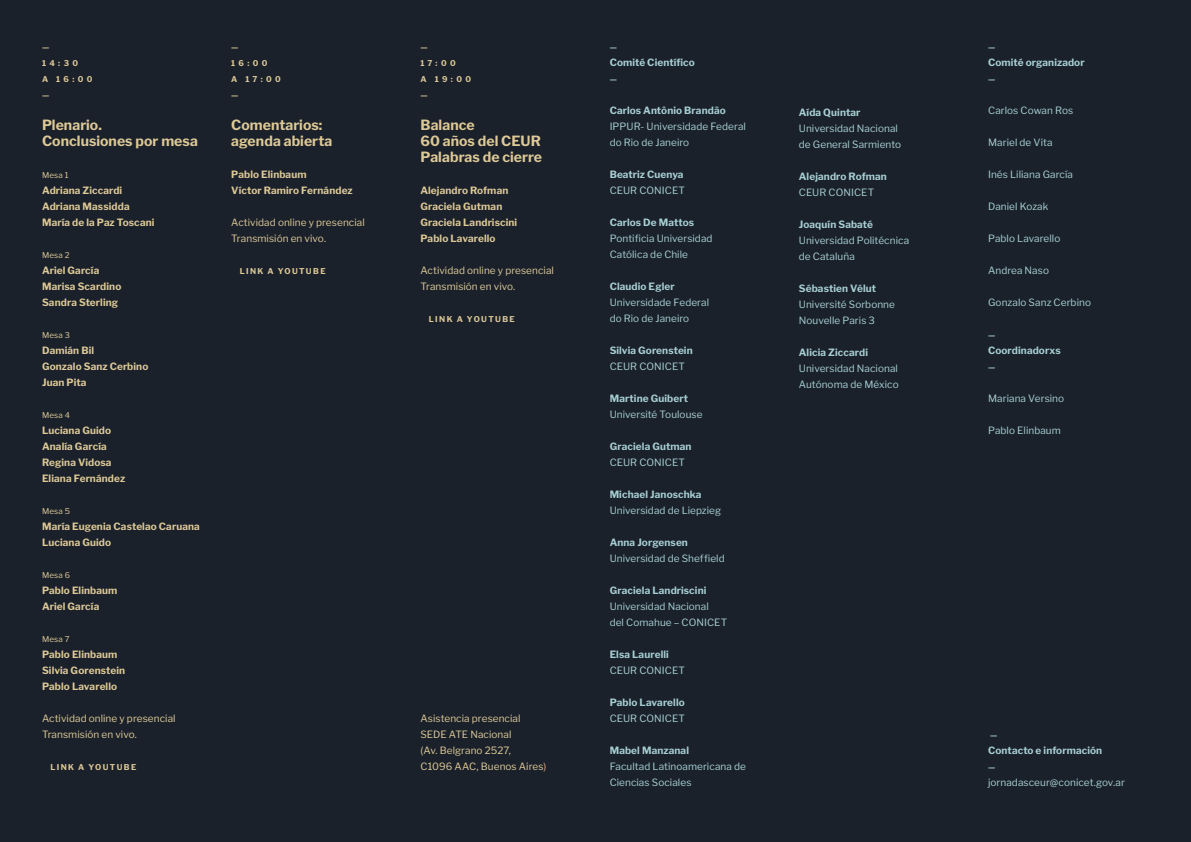
<style>
.page{position:relative;width:1191px;height:842px;background:#fff}
.page>*{position:absolute;margin:0;border:0;box-sizing:border-box;transform-origin:0 0}
.t1{font:700 14px/16px "Libre Franklin";letter-spacing:.005em;color:#dec997}
.t2{font:10px/16px "Libre Franklin";letter-spacing:.005em;color:#a8cfd4}
.t3{font:700 10px/16px "Libre Franklin";letter-spacing:.01em;color:#dec997}
.t4{font:700 10px "Libre Franklin";letter-spacing:.01em;color:#a8cfd4}
.t5{font:10px/16px "Libre Franklin";letter-spacing:.005em;color:#dec997}
.t6{font:700 8px/16px "Libre Franklin";letter-spacing:.175em;color:#dec997}
.t7{font:8px "Libre Franklin";letter-spacing:.025em;color:#dec997}
.t8{font:700 8px "Libre Franklin";color:#a8cfd4}
.s1{color:#e8a387}
</style>
<div class="page">
<div style="left:0;top:0;width:595px;height:842px;background:#1a212b"></div>
<div style="left:595px;top:0;width:596px;height:842px;background:#1a212b"></div>
<p class="t6" style="left:42px;top:39px;width:52px">—<br>14:30<br>A 16:00 —</p>
<h1 class="t1" style="left:42px;top:116px;width:157px">Plenario.<br>Conclusiones por mesa</h1>
<p class="t7" style="left:42px;top:169px;width:28px">Mesa 1</p>
<p class="t3" style="left:42px;top:182px;width:114px">Adriana Ziccardi<br>Adriana Massidda<br>María de la Paz Toscani</p>
<p class="t7" style="left:42px;top:249px;width:29px">Mesa 2</p>
<p class="t3" style="left:42px;top:262px;width:81px">Ariel García<br>Marisa Scardino<br>Sandra Sterling</p>
<p class="t7" style="left:42px;top:329px;width:29px">Mesa 3</p>
<p class="t3" style="left:42px;top:342px;width:108px">Damián Bil<br>Gonzalo Sanz Cerbino<br>Juan Pita</p>
<p class="t7" style="left:42px;top:409px;width:29px">Mesa 4</p>
<p class="t3" style="left:42px;top:422px;width:85px">Luciana Guido<br>Analía García<br>Regina Vidosa<br>Eliana Fernández</p>
<p class="t7" style="left:42px;top:505px;width:29px">Mesa 5</p>
<p class="t3" style="left:42px;top:518px;width:159px">María Eugenia Castelao Caruana<br>Luciana Guido</p>
<p class="t7" style="left:42px;top:569px;width:29px">Mesa 6</p>
<p class="t3" style="left:42px;top:582px;width:77px">Pablo Elinbaum<br>Ariel García</p>
<p class="t7" style="left:42px;top:633px;width:29px">Mesa 7</p>
<p class="t3" style="left:42px;top:646px;width:85px">Pablo Elinbaum<br>Silvia Gorenstein<br>Pablo Lavarello</p>
<p class="t5" style="left:42px;top:710px;width:135px">Actividad online y presencial<br>Transmisión en vivo.</p>
<p class="t6" style="left:51px;top:759px;width:87px">LINK A YOUTUBE</p>
<p class="t6" style="left:231px;top:39px;width:51px">—<br>16:00<br>A 17:00 —</p>
<h1 class="t1" style="left:231px;top:116px;width:103px">Comentarios: agenda abierta</h1>
<p class="t3" style="left:231px;top:166px;width:123px">Pablo Elinbaum<br>Víctor Ramiro Fernández</p>
<p class="t5" style="left:231px;top:214px;width:135px">Actividad online y presencial<br>Transmisión en vivo.</p>
<p class="t6" style="left:240px;top:263px;width:87px">LINK A YOUTUBE</p>
<p class="t6" style="left:420px;top:39px;width:52px">—<br>17:00<br>A 19:00 —</p>
<h1 class="t1" style="left:420px;top:116px;width:123px">Balance<br>60 años del CEUR<br>Palabras de cierre</h1>
<p class="t3" style="left:420px;top:182px;width:98px">Alejandro Rofman<br>Graciela Gutman<br>Graciela Landriscini<br>Pablo Lavarello</p>
<p class="t5" style="left:420px;top:262px;width:135px">Actividad online y presencial<br>Transmisión en vivo.</p>
<p class="t6" style="left:429px;top:311px;width:87px">LINK A YOUTUBE</p>
<p class="t5" style="left:420px;top:710px;width:127px">Asistencia presencial<br>SEDE ATE Nacional<br>(Av. Belgrano 2527,<br>C1096 AAC, Buenos Aires<span class="s1">)</span></p>
<p class="t8" style="left:609px;top:41px;width:9px">—</p>
<p class="t4" style="left:609px;top:55px;width:87px">Comité Científico</p>
<p class="t8" style="left:609px;top:73px;width:9px">—</p>
<p class="t4" style="left:609px;top:103px;width:118px">Carlos Antônio Brandão</p>
<p class="t2" style="left:609px;top:118px;width:138px">IPPUR- Universidade Federal do Rio de Janeiro</p>
<p class="t4" style="left:609px;top:167px;width:75px">Beatriz Cuenya</p>
<p class="t2" style="left:609px;top:182px;width:77px">CEUR CONICET</p>
<p class="t4" style="left:609px;top:215px;width:86px">Carlos De Mattos</p>
<p class="t2" style="left:609px;top:230px;width:104px">Pontificia Universidad<br>Católica de Chile</p>
<p class="t4" style="left:609px;top:279px;width:67px">Claudio Egler</p>
<p class="t2" style="left:609px;top:294px;width:101px">Universidade Federal do Rio de Janeiro</p>
<p class="t4" style="left:609px;top:343px;width:85px">Silvia Gorenstein</p>
<p class="t2" style="left:609px;top:358px;width:77px">CEUR CONICET</p>
<p class="t4" style="left:609px;top:391px;width:80px">Martine Guibert</p>
<p class="t2" style="left:609px;top:406px;width:94px">Université Toulouse</p>
<p class="t4" style="left:609px;top:439px;width:83px">Graciela Gutman</p>
<p class="t2" style="left:609px;top:454px;width:77px">CEUR CONICET</p>
<p class="t4" style="left:609px;top:487px;width:93px">Michael Janoschka</p>
<p class="t2" style="left:609px;top:502px;width:113px">Universidad de Liepzieg</p>
<p class="t4" style="left:609px;top:535px;width:80px">Anna Jorgensen</p>
<p class="t2" style="left:609px;top:550px;width:117px">Universidad de Sheffield</p>
<p class="t4" style="left:609px;top:583px;width:98px">Graciela Landriscini</p>
<p class="t2" style="left:609px;top:598px;width:119px">Universidad Nacional<br>del Comahue – CONICET</p>
<p class="t4" style="left:609px;top:647px;width:61px">Elsa Laurelli</p>
<p class="t2" style="left:609px;top:662px;width:77px">CEUR CONICET</p>
<p class="t4" style="left:609px;top:695px;width:77px">Pablo Lavarello</p>
<p class="t2" style="left:609px;top:710px;width:77px">CEUR CONICET</p>
<p class="t4" style="left:609px;top:743px;width:81px">Mabel Manzanal</p>
<p class="t2" style="left:609px;top:758px;width:138px">Facultad Latinoamericana de<br>Ciencias Sociales</p>
<p class="t4" style="left:799px;top:105px;width:63px">Aída Quintar</p>
<p class="t2" style="left:799px;top:120px;width:104px">Universidad Nacional de General Sarmiento</p>
<p class="t4" style="left:799px;top:169px;width:89px">Alejandro Rofman</p>
<p class="t2" style="left:799px;top:184px;width:77px">CEUR CONICET</p>
<p class="t4" style="left:799px;top:217px;width:76px">Joaquín Sabaté</p>
<p class="t2" style="left:799px;top:232px;width:112px">Universidad Politécnica de Cataluña</p>
<p class="t4" style="left:799px;top:281px;width:79px">Sébastien Vélut</p>
<p class="t2" style="left:799px;top:296px;width:98px">Université Sorbonne<br>Nouvelle Paris 3</p>
<p class="t4" style="left:799px;top:345px;width:71px">Alicia Ziccardi</p>
<p class="t2" style="left:799px;top:360px;width:101px">Universidad Nacional<br>Autónoma de México</p>
<p class="t8" style="left:988px;top:41px;width:9px">—</p>
<p class="t4" style="left:988px;top:55px;width:98px">Comité organizador</p>
<p class="t8" style="left:988px;top:73px;width:9px">—</p>
<p class="t2" style="left:988px;top:102px;width:87px">Carlos Cowan Ros</p>
<p class="t2" style="left:988px;top:134px;width:66px">Mariel de Vita</p>
<p class="t2" style="left:988px;top:166px;width:86px">Inés Liliana García</p>
<p class="t2" style="left:988px;top:198px;width:62px">Daniel Kozak</p>
<p class="t2" style="left:988px;top:230px;width:74px">Pablo Lavarello</p>
<p class="t2" style="left:988px;top:262px;width:62px">Andrea Naso</p>
<p class="t2" style="left:988px;top:294px;width:104px">Gonzalo Sanz Cerbino</p>
<p class="t8" style="left:988px;top:329px;width:9px">—</p>
<p class="t4" style="left:988px;top:343px;width:74px">Coordinadorxs</p>
<p class="t8" style="left:988px;top:361px;width:9px">—</p>
<p class="t2" style="left:988px;top:390px;width:78px">Mariana Versino</p>
<p class="t2" style="left:988px;top:422px;width:74px">Pablo Elinbaum</p>
<p class="t8" style="left:990px;top:729px;width:9px">—</p>
<p class="t4" style="left:988px;top:743px;width:116px">Contacto e información</p>
<p class="t8" style="left:988px;top:761px;width:9px">—</p>
<p class="t2" style="left:988px;top:774px;width:138px">jornadasceur@conicet.gov.ar</p>
</div>
